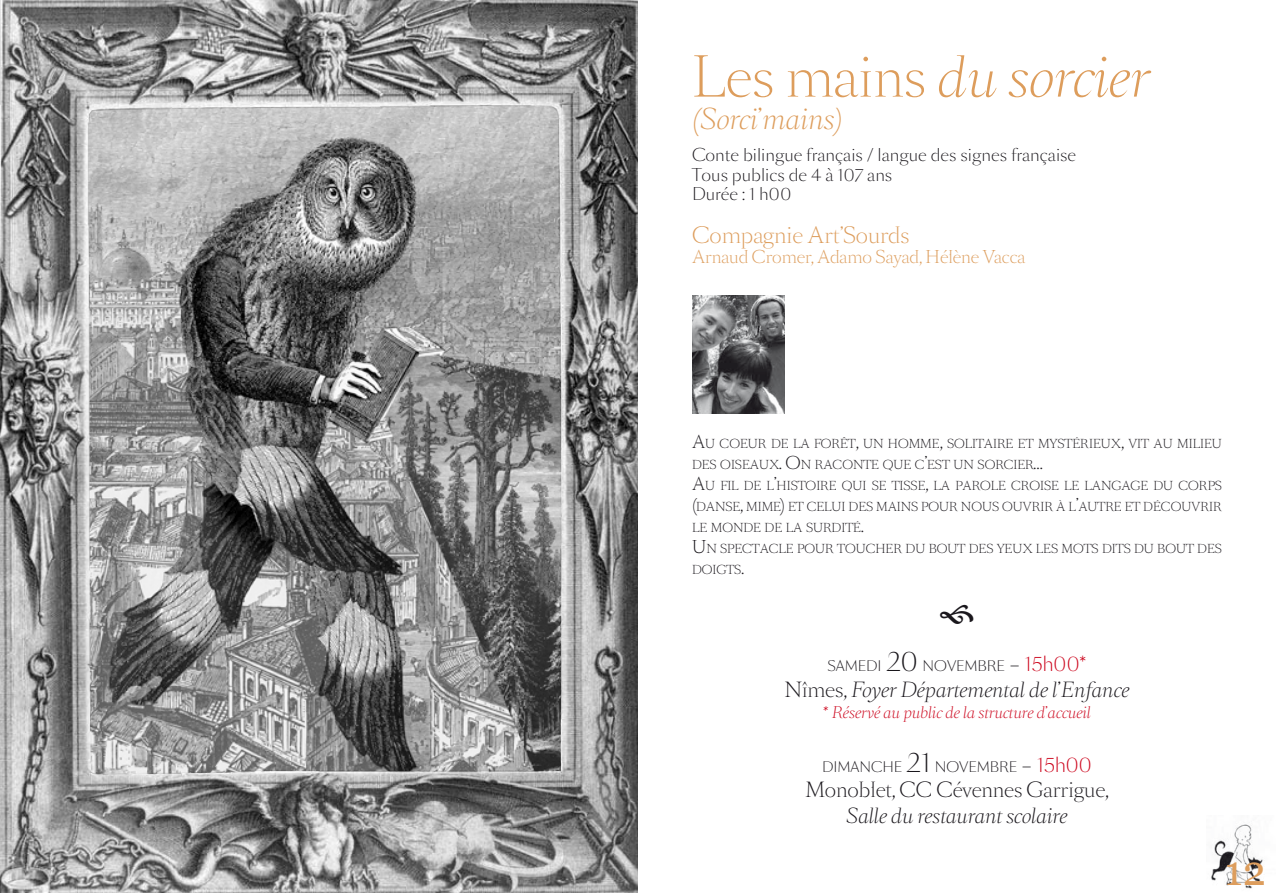
<style>
.page{position:relative;width:1276px;height:893px;background:#fff}
.page>*{position:absolute;margin:0;border:0;box-sizing:border-box;transform-origin:0 0}
.t1{font:italic 300 52.5px "Sang Bleu BP";color:#dd9d5c}
.t2{font:41.4px "Georgia";color:#dd9d5c}
.t3{font:italic 300 27px "Sang Bleu BP";color:#dd9d5c}
.t4{font:300 21px "Sang Bleu BP";color:#dd9d5c}
.t5{font:italic 300 19.5px "Sang Bleu BP";color:#1a171c}
.t6{font:300 19.5px "Sang Bleu BP";color:#1a171c}
.t7{font:300 16.5px/19.8px "Sang Bleu BP Sans";color:#1a171c}
.t8{font:300 16.5px "Sang Bleu BP";color:#dd9d5c}
.t9{font:italic 300 15px "Sang Bleu BP";color:#cd071e}
.t10{font:300 13.65px "Sang Bleu BP Sans";color:#1a171c}
.t11{font:300 11.55px/21px "Sang Bleu BP";color:#1a171c}
.s1{font-style:normal}
.s2{font-size:16.5px}
.s3{font-size:24px}
.s4{font-size:19.5px}
.s5{font-size:19.5px;color:#cd071e}
</style>
<div class="page">
<img style="left:0;top:0;width:638px;height:893px">
<img style="left:692px;top:296px;width:92px;height:118px">
<img style="left:1211px;top:824px;width:52px;height:65px">
<h1 class="t1" style="left:692px;top:40px;width:459px"><span class="s1">Les mains</span> du sorcier</h1>
<h3 class="t3" style="left:692px;top:100px;width:153px">(Sorci’mains)</h3>
<h3 class="t7" style="left:692px;top:144px;width:386px">Conte bilingue français / langue des signes française<br>Tous publics de 4 à 107 ans<br>Durée : 1 h00</h3>
<h3 class="t4" style="left:692px;top:220px;width:219px">Compagnie Art’Sourds</h3>
<h3 class="t8" style="left:692px;top:245px;width:335px">Arnaud Cromer, Adamo Sayad, Hélène Vacca</h3>
<p class="t11" style="left:692px;top:433px;width:531px"><span class="s2">A</span>U COEUR DE LA FORÊT<span class="s2">,</span> UN HOMME<span class="s2">,</span> SOLITAIRE ET MYSTÉRIEUX<span class="s2">,</span> VIT AU MILIEU DES OISEAUX<span class="s2">. O</span>N RACONTE QUE C<span class="s2">’</span>EST UN SORCIER<span class="s2">…<br>A</span>U FIL DE L<span class="s2">’</span>HISTOIRE QUI SE TISSE<span class="s2">,</span> LA PAROLE CROISE LE LANGAGE DU CORPS <span class="s2">(</span>DANSE<span class="s2">,</span> MIME<span class="s2">)</span> ET CELUI DES MAINS POUR NOUS OUVRIR À L<span class="s2">’</span>AUTRE ET DÉCOUVRIR LE MONDE DE LA SURDITÉ<span class="s2">.<br>U</span>N SPECTACLE POUR TOUCHER DU BOUT DES YEUX LES MOTS DITS DU BOUT DES DOIGTS<span class="s2">.</span></p>
<p class="t10" style="left:827px;top:656px;width:260px">SAMEDI <span class="s3">20</span> NOVEMBRE <span class="s4">–</span> <span class="s5">15h00*</span></p>
<h3 class="t5" style="left:784px;top:676px;width:346px"><span class="s1">Nîmes,</span> Foyer Départemental de l’Enfance</h3>
<p class="t9" style="left:823px;top:702px;width:269px">* Réservé au public de la structure d’accueil</p>
<p class="t10" style="left:822px;top:757px;width:271px">DIMANCHE <span class="s3">21</span> NOVEMBRE <span class="s4">–</span> <span class="s5">15h00</span></p>
<h3 class="t6" style="left:805px;top:776px;width:305px">Monoblet, CC Cévennes Garrigue,</h3>
<h3 class="t5" style="left:846px;top:802px;width:222px">Salle du restaurant scolaire</h3>
<h2 class="t2" style="left:1225px;top:847px;width:42px">12</h2>
</div>
